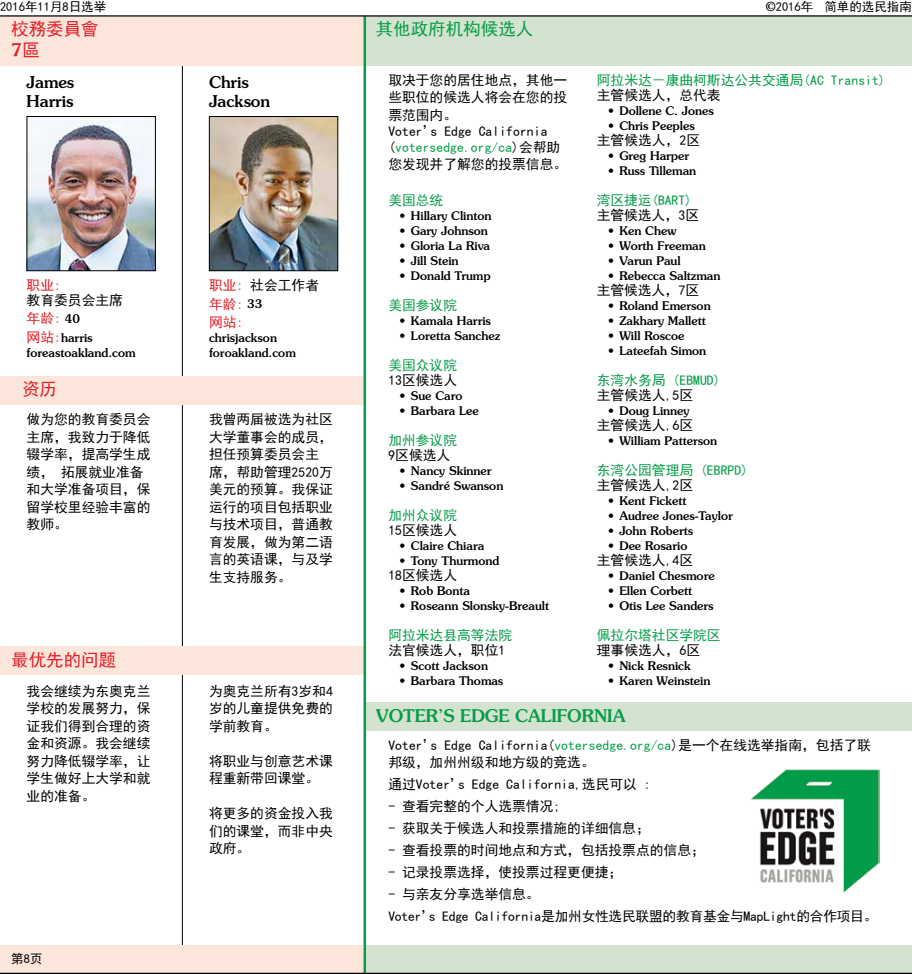
<style>
.page{position:relative;width:912px;height:974px;background:#fff}
.page>*{position:absolute;margin:0;border:0;box-sizing:border-box;transform-origin:0 0}
.t1{font:500 17.5px "Souvenir Std";color:#069c49}
.t2{font:17.5px "Sim Hei";color:#e31f27}
.t3{font:17.5px "Sim Hei";color:#069c49}
.t4{font:500 17.5px "Souvenir Std";color:#e31f27}
.t5{font:500 16.25px/18.8px "Souvenir Std";color:#000}
.t6{font:13.75px/17.5px "Sim Hei";color:#000}
.t7{font:13.75px "Sim Hei";color:#069c49}
.t8{font:13.75px/22px "Sim Hei";letter-spacing:-.02em;color:#000}
.t9{font:13.75px/18.8px "Sim Hei";color:#e31f27}
.t10{font:12.5px "Sim Hei";color:#000}
.t11{font:500 11.88px/15px "Souvenir Std";color:#000}
.s1{font-family:"Souvenir Std";font-weight:500}
.s2{font-family:"Sim Hei";font-weight:400}
.s3{color:#e31f27}
.s4{font-family:"Souvenir Std";font-weight:500;font-size:11.88px}
.s5{font-family:"Sim Hei";font-weight:400;font-size:13.75px;color:#e31f27}
.s6{color:#000}
.s7{font-family:"Souvenir Std";font-weight:500;font-size:11.88px;color:#000}
.s8{color:#069c49}
</style>
<div class="page">
<div style="left:365px;top:702px;width:546px;height:28px;background:#d3e3cf"></div>
<img style="left:29px;top:118px;width:125px;height:151px">
<div style="left:27px;top:116px;width:129px;height:155px;border:1px solid #000"></div>
<hr style="left:182px;top:32px;width:1px;height:926px;background:#000">
<img style="left:211px;top:118px;width:125px;height:151px">
<div style="left:209px;top:116px;width:129px;height:155px;border:1px solid #000"></div>
<div style="left:0;top:376px;width:365px;height:29px;background:#fce6dc"></div>
<div style="left:0;top:647px;width:365px;height:28px;background:#fce6dc"></div>
<div style="left:0;top:945px;width:365px;height:29px;background:#fce6dc"></div>
<div style="left:0;top:16px;width:364px;height:49px;background:#fce6dc"></div>
<div style="left:365px;top:945px;width:546px;height:29px;background:#d3e3cf"></div>
<div style="left:364px;top:16px;width:547px;height:49px;background:#d3e3cf"></div>
<hr style="left:363px;top:16px;width:3px;height:957px;background:#069c49">
<hr style="left:0;top:15px;width:911px;height:2px;background:#000">
<hr style="left:0;top:973px;width:911px;height:1px;background:#000">
<img style="left:751px;top:769px;width:127px;height:124px">
<p class="t10" style="left:0;top:0;width:108px">2016年11月8日选举</p>
<p class="t10" style="left:765px;top:0;width:148px"><span class="s1">©</span>2016年 简单的选民指南</p>
<p class="t2" style="left:11px;top:20px;width:89px">校務委員會</p>
<p class="t4" style="left:11px;top:39px;width:30px">7<span class="s2">區</span></p>
<p class="t5" style="left:27px;top:72px;width:49px">James<br>Harris</p>
<p class="t9" style="left:27px;top:275px;width:36px">职业:</p>
<p class="t6" style="left:27px;top:290px;width:98px;line-height:18.8px">教育委员会主席<span class="s3">年龄:</span> <span class="s4">40</span></p>
<p class="t11" style="left:27px;top:330px;width:110px"><span class="s5">网站:</span>harris foreastoakland.com</p>
<p class="t2" style="left:22px;top:380px;width:36px">资历</p>
<p class="t6" style="left:27px;top:411px;width:125px">做为您的教育委员会主席，我致力于降低辍学率，提高学生成绩， 拓展就业准备和大学准备项目，保留学校里经验丰富的教师。</p>
<p class="t2" style="left:11px;top:651px;width:106px">最优先的问题</p>
<p class="t6" style="left:27px;top:682px;width:125px;text-align:justify">我会继续为东奥克兰学校的发展努力，保证我们得到合理的资金和资源。我会继续努力降低辍学率，让学生做好上大学和就业的准备。</p>
<p class="t10" style="left:11px;top:952px;width:33px">第8页</p>
<p class="t5" style="left:209px;top:72px;width:63px">Chris<br>Jackson</p>
<p class="t9" style="left:209px;top:275px;width:112px">职业: <span class="s6">社会工作者</span>年龄: <span class="s7">33<br></span>网站:</p>
<p class="t11" style="left:209px;top:330px;width:88px">chrisjackson foroakland.com</p>
<p class="t6" style="left:209px;top:411px;width:125px">我曾两届被选为社区大学董事会的成员，担任预算委员会主席，帮助管理2520万美元的预算。我保证运行的项目包括职业与技术项目，普通教育发展，做为第二语言的英语课，与及学生支持服务。</p>
<p class="t6" style="left:209px;top:682px;width:125px;text-align:justify">为奥克兰所有3岁和4岁的儿童提供免费的学前教育。</p>
<p class="t6" style="left:209px;top:752px;width:125px">将职业与创意艺术课程重新带回课堂。</p>
<p class="t6" style="left:209px;top:804px;width:125px;text-align:justify">将更多的资金投入我们的课堂，而非中央政府。</p>
<p class="t3" style="left:375px;top:20px;width:159px">其他政府机构候选人</p>
<p class="t6" style="left:388px;top:71px;width:180px;text-align:justify">取决于您的居住地点，其他一些职位的候选人将会在您的投票范围内。</p>
<p class="t6" style="left:388px;top:123px;width:180px;line-height:16.2px">Voter’s Edge California (<span class="s8">votersedge.org/ca</span>)会帮助您发现并了解您的投票信息。</p>
<p class="t7" style="left:388px;top:193px;width:56px">美国总统</p>
<p class="t11" style="left:399px;top:208px;width:93px">• Hillary Clinton</p>
<p class="t11" style="left:399px;top:223px;width:90px">• Gary Johnson</p>
<p class="t11" style="left:399px;top:238px;width:92px">• Gloria La Riva</p>
<p class="t11" style="left:399px;top:253px;width:60px">• Jill Stein</p>
<p class="t11" style="left:399px;top:268px;width:92px">• Donald Trump</p>
<p class="t7" style="left:388px;top:298px;width:70px">美国参议院</p>
<p class="t11" style="left:399px;top:313px;width:93px">• Kamala Harris</p>
<p class="t11" style="left:399px;top:328px;width:102px">• Loretta Sanchez</p>
<p class="t7" style="left:388px;top:358px;width:70px">美国众议院</p>
<p class="t6" style="left:388px;top:371px;width:70px">13区候选人</p>
<p class="t11" style="left:399px;top:388px;width:64px">• Sue Caro</p>
<p class="t11" style="left:399px;top:403px;width:81px">• Barbara Lee</p>
<p class="t7" style="left:388px;top:433px;width:70px">加州参议院</p>
<p class="t6" style="left:388px;top:446px;width:63px">9区候选人</p>
<p class="t11" style="left:399px;top:463px;width:93px">• Nancy Skinner</p>
<p class="t11" style="left:399px;top:478px;width:105px">• Sandré Swanson</p>
<p class="t7" style="left:388px;top:508px;width:70px">加州众议院</p>
<p class="t6" style="left:388px;top:521px;width:70px">15区候选人</p>
<p class="t11" style="left:399px;top:538px;width:86px">• Claire Chiara</p>
<p class="t11" style="left:399px;top:553px;width:101px">• Tony Thurmond</p>
<p class="t6" style="left:388px;top:566px;width:70px">18区候选人</p>
<p class="t11" style="left:399px;top:583px;width:72px">• Rob Bonta</p>
<p class="t11" style="left:399px;top:598px;width:151px">• Roseann Slonsky-Breault</p>
<p class="t7" style="left:388px;top:628px;width:125px">阿拉米达县高等法院</p>
<p class="t6" style="left:388px;top:641px;width:118px">法官候选人，职位1</p>
<p class="t11" style="left:399px;top:658px;width:90px">• Scott Jackson</p>
<p class="t11" style="left:399px;top:673px;width:105px">• Barbara Thomas</p>
<p class="t7" style="left:596px;top:73px;width:290px">阿拉米达－康曲柯斯达公共交通局(AC Transit)</p>
<p class="t6" style="left:596px;top:86px;width:125px">主管候选人，总代表</p>
<p class="t11" style="left:608px;top:103px;width:107px">• Dollene C. Jones</p>
<p class="t11" style="left:608px;top:118px;width:88px">• Chris Peeples</p>
<p class="t6" style="left:596px;top:131px;width:105px">主管候选人，2区</p>
<p class="t11" style="left:608px;top:148px;width:83px">• Greg Harper</p>
<p class="t11" style="left:608px;top:163px;width:90px">• Russ Tilleman</p>
<p class="t7" style="left:596px;top:193px;width:97px">湾区捷运(BART)</p>
<p class="t6" style="left:596px;top:206px;width:104px">主管候选人，3区</p>
<p class="t11" style="left:608px;top:223px;width:70px">• Ken Chew</p>
<p class="t11" style="left:608px;top:238px;width:99px">• Worth Freeman</p>
<p class="t11" style="left:608px;top:253px;width:74px">• Varun Paul</p>
<p class="t11" style="left:608px;top:268px;width:114px">• Rebecca Saltzman</p>
<p class="t6" style="left:596px;top:281px;width:104px">主管候选人，7区</p>
<p class="t11" style="left:608px;top:298px;width:104px">• Roland Emerson</p>
<p class="t11" style="left:608px;top:313px;width:99px">• Zakhary Mallett</p>
<p class="t11" style="left:608px;top:328px;width:78px">• Will Roscoe</p>
<p class="t11" style="left:608px;top:343px;width:100px">• Lateefah Simon</p>
<p class="t7" style="left:596px;top:373px;width:125px">东湾水务局 (EBMUD)</p>
<p class="t6" style="left:596px;top:386px;width:98px">主管候选人,5区</p>
<p class="t11" style="left:608px;top:403px;width:83px">• Doug Linney</p>
<p class="t6" style="left:596px;top:416px;width:98px">主管候选人,6区</p>
<p class="t11" style="left:608px;top:433px;width:111px">• William Patterson</p>
<p class="t7" style="left:596px;top:463px;width:153px">东湾公园管理局 (EBRPD)</p>
<p class="t6" style="left:596px;top:476px;width:98px">主管候选人,2区</p>
<p class="t11" style="left:608px;top:493px;width:80px">• Kent Fickett</p>
<p class="t11" style="left:608px;top:508px;width:126px">• Audree Jones-Taylor</p>
<p class="t11" style="left:608px;top:523px;width:86px">• John Roberts</p>
<p class="t11" style="left:608px;top:538px;width:81px">• Dee Rosario</p>
<p class="t6" style="left:596px;top:551px;width:98px">主管候选人,4区</p>
<p class="t11" style="left:608px;top:568px;width:108px">• Daniel Chesmore</p>
<p class="t11" style="left:608px;top:583px;width:86px">• Ellen Corbett</p>
<p class="t11" style="left:608px;top:598px;width:107px">• Otis Lee Sanders</p>
<p class="t7" style="left:596px;top:628px;width:125px">佩拉尔塔社区学院区</p>
<p class="t6" style="left:596px;top:641px;width:105px">理事候选人，6区</p>
<p class="t11" style="left:608px;top:658px;width:84px">• Nick Resnick</p>
<p class="t11" style="left:608px;top:673px;width:104px">• Karen Weinstein</p>
<p class="t1" style="left:376px;top:705px;width:251px">VOTER’S EDGE CALIFORNIA</p>
<p class="t6" style="left:388px;top:736px;width:484px">Voter’s Edge California(<span class="s8">votersedge.org/ca</span>)是一个在线选举指南，包括了联邦级，加州州级和地方级的竞选。</p>
<p class="t6" style="left:388px;top:775px;width:264px">通过Voter’s Edge California,选民可以 :</p>
<p class="t6" style="left:388px;top:797px;width:173px">- 查看完整的个人选票情况;</p>
<p class="t6" style="left:388px;top:819px;width:263px">- 获取关于候选人和投票措施的详细信息；</p>
<p class="t6" style="left:388px;top:841px;width:318px">- 查看投票的时间地点和方式，包括投票点的信息；</p>
<p class="t6" style="left:388px;top:863px;width:235px">- 记录投票选择，使投票过程更便捷；</p>
<p class="t8" style="left:388px;top:883px;width:490px">- 与亲友分享选举信息。<br>Voter’s Edge California是加州女性选民联盟的教育基金与MapLight的合作项目。</p>
</div>
